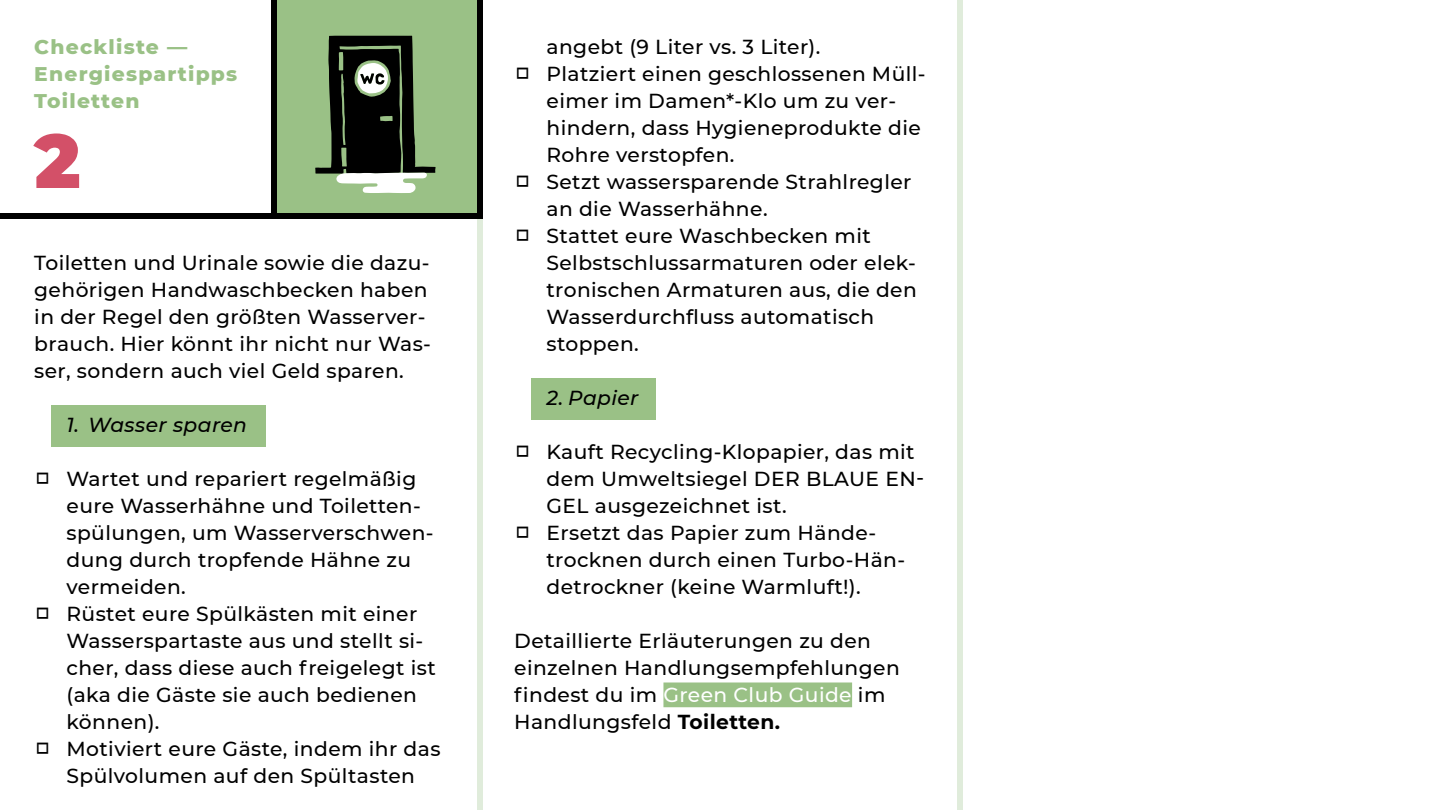
<style>
.page{position:relative;width:1440px;height:810px;background:#fff}
.page>*{position:absolute;margin:0;border:0;box-sizing:border-box;transform-origin:0 0}
.t1{font:900 76.12px "Montserrat";color:#d35068}
.t2{font:500 20.25px/27px "Montserrat";letter-spacing:.02em;color:#000}
.t3{font:800 20.25px/27px "Montserrat";letter-spacing:.06em;color:#9ac186}
.t4{font:italic 500 20.25px "Montserrat";letter-spacing:.02em;color:#000}
.s1{font-size:28.5px}
.s2{color:#fff}
.s3{font-weight:700}
</style>
<div class="page">
<div style="left:274px;top:0;width:206px;height:216px;background:#9ac186"></div>
<div style="left:531px;top:378px;width:125px;height:41px;background:#9ac186"></div>
<div style="left:51px;top:405px;width:215px;height:41px;background:#9ac186"></div>
<div style="left:0;top:213px;width:480px;height:6px;background:#000"></div>
<div style="left:663px;top:682px;width:189px;height:25px;background:#9ac186"></div>
<div style="left:477px;top:0;width:6px;height:810px;background:#e0ecdb"></div>
<div style="left:957px;top:0;width:6px;height:810px;background:#e0ecdb"></div>
<div style="left:477px;top:0;width:6px;height:219px;background:#000"></div>
<div style="left:271px;top:0;width:6px;height:216px;background:#000"></div>
<svg style="left:315px;top:36px;width:121px;height:157px"></svg>
<p class="t3" style="left:34px;top:32px;width:205px">Checkliste —<br>Energiespartipps<br>Toiletten</p>
<h1 class="t1" style="left:34px;top:104px;width:48px">2</h1>
<p class="t2" style="left:34px;top:249px;width:398px">Toiletten und Urinale sowie die dazu&shy;gehörigen Handwaschbecken haben in der Regel den größten Wasserver&shy;brauch. Hier könnt ihr nicht nur Was&shy;ser, sondern auch viel Geld sparen.</p>
<p class="t4" style="left:67px;top:411px;width:182px">1. Wasser sparen</p>
<p class="t2" style="left:67px;top:465px;width:369px;text-indent:-32px"><span class="s1">□</span> Wartet und repariert regelmäßig eure Wasserhähne und Toiletten&shy;spülungen, um Wasserverschwen&shy;dung durch tropfende Hähne zu vermeiden.</p>
<p class="t2" style="left:67px;top:600px;width:371px;text-indent:-32px"><span class="s1">□</span> Rüstet eure Spülkästen mit einer<br>Wasserspartaste aus und stellt si&shy;cher, dass diese auch freigelegt ist (aka die Gäste sie auch bedienen können).</p>
<p class="t2" style="left:34px;top:735px;width:408px;text-align:center"><span class="s1">□</span> Motiviert eure Gäste, indem ihr das<br>Spülvolumen auf den Spültasten</p>
<p class="t2" style="left:547px;top:33px;width:275px">angebt (9 Liter vs. 3 Liter).</p>
<p class="t2" style="left:547px;top:60px;width:381px;text-indent:-32px"><span class="s1">□</span> Platziert einen geschlossenen Müll&shy;eimer im Damen*-Klo um zu ver&shy;hindern, dass Hygieneprodukte die<br>Rohre verstopfen.</p>
<p class="t2" style="left:547px;top:168px;width:366px;text-indent:-32px"><span class="s1">□</span> Setzt wassersparende Strahlregler an die Wasserhähne.</p>
<p class="t2" style="left:547px;top:222px;width:372px;text-indent:-32px"><span class="s1">□</span> Stattet eure Waschbecken mit<br>Selbstschlussarmaturen oder elek&shy;tronischen Armaturen aus, die den<br>Wasserdurchfluss automatisch stoppen.</p>
<p class="t4" style="left:547px;top:384px;width:94px">2. Papier</p>
<p class="t2" style="left:547px;top:438px;width:379px;text-indent:-32px"><span class="s1">□</span> Kauft Recycling-Klopapier, das mit dem Umweltsiegel DER BLAUE EN-<br>GEL ausgezeichnet ist.</p>
<p class="t2" style="left:547px;top:519px;width:360px;text-indent:-32px"><span class="s1">□</span> Ersetzt das Papier zum Hände&shy;trocknen durch einen Turbo-Hän&shy;detrockner (keine Warmluft!).</p>
<p class="t2" style="left:514px;top:626px;width:387px">Detaillierte Erläuterungen zu den einzelnen Handlungsempfehlungen findest du im <span class="s2">Green Club Guide</span> im<br>Handlungsfeld <span class="s3">Toiletten.</span></p>
</div>
